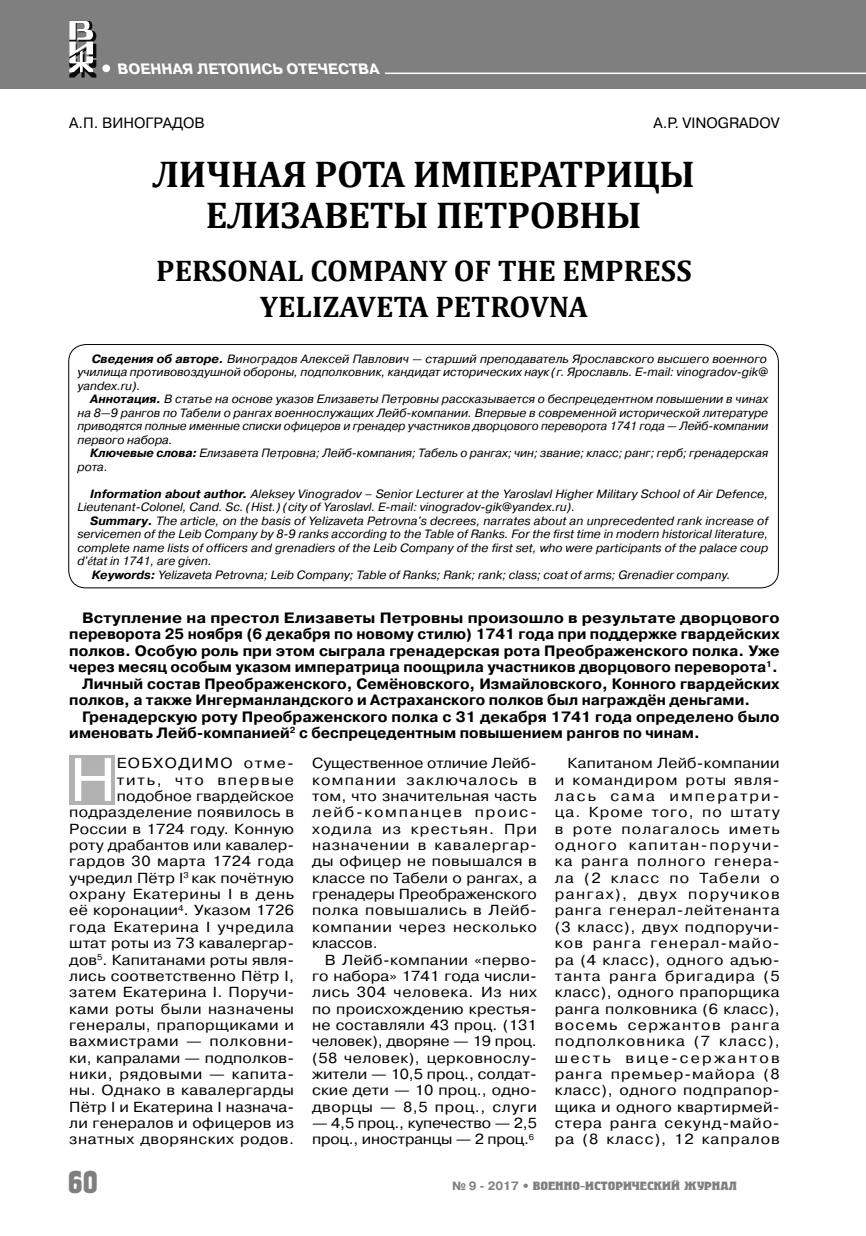
<style>
.page{position:relative;width:866px;height:1236px;background:#fff}
.page>*{position:absolute;margin:0;border:0;box-sizing:border-box;transform-origin:0 0}
.t1{font:61.2px "Pragmatica C";color:#fff;scale:1.09 1}
.t2{font:700 37.5px/40.5px "Cambria";letter-spacing:-.01em;color:#000;text-align:center}
.t3{font:700 31.5px "Herold C";color:#7f7f7f}
.t4{font:700 30px/36px "Cambria";color:#000;text-align:center}
.t5{font:700 15px "Pragmatica C";color:#000}
.t6{font:700 15px "Pragmatica C";color:#000;scale:1.07 1}
.t7{font:15px "Pragmatica C";color:#000}
.t8{font:700 15px "Pragmatica C";color:#fff}
.t9{font:14.55px/16.4px "Pragmatica C";letter-spacing:.025em;color:#000;text-align:justify;scale:1.09 1}
.t10{font:14.55px/16.4px "Pragmatica C";letter-spacing:.025em;color:#000;text-align:right;scale:1.1 1}
.t11{font:14.55px/16.4px "Pragmatica C";letter-spacing:-.01em;color:#000;scale:1.09 1}
.t12{font:italic 12px/13.5px "Pragmatica C";color:#000}
.t13{font:700 12px "Herold C";color:#7f7f7f;scale:1.2 1}
.s1{font-weight:700}
.s2{font-family:"Cambria"}
.s3{font-family:"Pragmatica C"}
</style>
<div class="page">
<div style="left:0;top:0;width:866px;height:88px;background:#7f7f7f"></div>
<div style="left:102px;top:64px;width:8px;height:8px;background:#fff;border-radius:50%"></div>
<svg style="left:69px;top:21px;width:27px;height:57px"></svg>
<hr style="left:385px;top:73px;width:481px;height:1px;background:#fff">
<div style="left:69px;top:755px;width:45px;height:49px;background:#b2b2b2"></div>
<div style="left:68px;top:344px;width:710px;height:244px;border:1px solid #000;border-radius:17px"></div>
<p class="t8" style="left:118px;top:63px;width:263px">ВОЕННАЯ ЛЕТОПИСЬ ОТЕЧЕСТВА</p>
<p class="t7" style="left:69px;top:117px;width:137px">А.П. ВИНОГРАДОВ</p>
<p class="t7" style="left:653px;top:117px;width:127px">A.P. VINOGRADOV</p>
<h2 class="t2" style="left:152px;top:153px;width:544px">ЛИЧНАЯ РОТА ИМПЕРАТРИЦЫ<br>ЕЛИЗАВЕТЫ ПЕТРОВНЫ</h2>
<h3 class="t4" style="left:156px;top:252px;width:537px">PERSONAL COMPANY OF THE EMPRESS<br>YELIZAVETA PETROVNA</h3>
<p class="t12" style="left:77px;top:353px;width:692px;text-indent:14px"><span class="s1">Сведения об авторе.</span> Виноградов Алексей Павлович — старший преподаватель Ярославского высшего военного училища противовоздушной обороны, подполковник, кандидат исторических наук (г. Ярославль. E-mail: vinogradov-gik@ yandex.ru).</p>
<p class="t12" style="left:77px;top:393px;width:692px;text-align:justify;text-indent:13px"><span class="s1">Аннотация.</span> В статье на основе указов Елизаветы Петровны рассказывается о беспрецедентном повышении в чинах на 8—9 рангов по Табели о рангах военнослужащих Лейб-компании. Впервые в современной исторической литературе приводятся полные именные списки офицеров и гренадер участников дворцового переворота 1741 года — Лейб-компании первого набора.</p>
<p class="t12" style="left:77px;top:447px;width:692px;text-indent:13px"><span class="s1">Ключевые слова:</span> Елизавета Петровна; Лейб-компания; Табель о рангах; чин; звание; класс; ранг; герб; гренадерская рота.</p>
<p class="t12" style="left:77px;top:488px;width:692px;text-indent:13px"><span class="s1">Information about author.</span> Aleksey Vinogradov – Senior Lecturer at the Yaroslavl Higher Military School of Air Defence,<br>Lieutenant-Colonel, Cand. Sc. (Hist.) (city of Yaroslavl. E-mail: vinogradov-gik@yandex.ru).</p>
<p class="t12" style="left:90px;top:515px;width:679px"><span class="s1">Summary.</span> The article, on the basis of Yelizaveta Petrovna's decrees, narrates about an unprecedented rank increase of</p>
<p class="t12" style="left:77px;top:528px;width:692px">servicemen of the Leib Company by 8-9 ranks according to the Table of Ranks. For the first time in modern historical literature,</p>
<p class="t12" style="left:77px;top:542px;width:692px">complete name lists of officers and grenadiers of the Leib Company of the first set, who were participants of the palace coup</p>
<p class="t12" style="left:77px;top:555px;width:136px">d'<span class="s2">é</span>tat in 1741, are given.</p>
<p class="t12" style="left:92px;top:569px;width:640px"><span class="s1">Keywords:</span> Yelizaveta Petrovna; Leib Company; Table of Ranks; Rank; rank; class; coat of arms; Grenadier company.</p>
<p class="t6" style="left:82px;top:612px;width:653px">Вступление на престол Елизаветы Петровны произошло в результате дворцового</p>
<p class="t5" style="left:69px;top:628px;width:712px">переворота 25 ноября (6 декабря по новому стилю) 1741 года при поддержке гвардейских</p>
<p class="t5" style="left:69px;top:645px;width:712px">полков. Особую роль при этом сыграла гренадерская рота Преображенского полка. Уже</p>
<p class="t5" style="left:69px;top:661px;width:710px">через месяц особым указом императрица поощрила участников дворцового переворота<sup>1</sup>.</p>
<p class="t5" style="left:82px;top:678px;width:699px">Личный состав Преображенского, Семёновского, Измайловского, Конного гвардейских</p>
<p class="t5" style="left:69px;top:694px;width:682px">полков, а также Ингерманландского и Астраханского полков был награждён деньгами.</p>
<p class="t5" style="left:82px;top:711px;width:699px">Гренадерскую роту Преображенского полка с 31 декабря 1741 года определено было</p>
<p class="t5" style="left:69px;top:727px;width:632px">именовать Лейб-компанией<sup>2</sup> с беспрецедентным повышением рангов по чинам.</p>
<p class="t10" style="left:69px;top:756px;width:206px">ЕОБХОДИМО отме&shy;тить, что впервые подобное гвардейское подразделение появилось в<br>России в 1724 году. Конную роту драбантов или кавалер&shy;гардов 30 марта 1724 года учредил Пётр I<sup>3</sup> как почётную охрану Екатерины I в день её коронации<sup>4</sup>. Указом 1726 года Екатерина I учредила штат роты из 73 кавалергар&shy;дов<sup>5</sup>. Капитанами роты явля&shy;лись соответственно Пётр I, затем Екатерина I. Поручи&shy;ками роты были назначены генералы, прапорщиками и вахмистрами — полковни&shy;ки, капралами — подполков&shy;ники, рядовыми — капита&shy;ны. Однако в кавалергарды<br>Пётр I и Екатерина I назнача&shy;ли генералов и офицеров из знатных дворянских родов.</p>
<p class="t9" style="left:312px;top:756px;width:208px">Существенное отличие Лейб&shy;компании заключалось в том, что значительная часть лейб-компанцев проис&shy;ходила из крестьян. При назначении в кавалергар&shy;ды офицер не повышался в классе по Табели о рангах, а гренадеры Преображенского полка повышались в Лейб&shy;компании через несколько классов.</p>
<h1 class="t1" style="left:69px;top:758px;width:45px">Н</h1>
<p class="t10" style="left:312px;top:952px;width:206px;text-align:justify;text-indent:13px">В Лейб-компании «перво&shy;го набора» 1741 года числи&shy;лись 304 человека. Из них по происхождению крестья&shy;не составляли 43 проц. (131 человек), дворяне — 19 проц. (58 человек), церковнослу&shy;жители — 10,5 проц., солдат&shy;ские дети — 10 проц., одно&shy;дворцы — 8,5 проц., слуги</p>
<p class="t11" style="left:312px;top:1116px;width:208px">— 4,5 проц., купечество — 2,5 проц., иностранцы — 2 проц.<sup>6</sup></p>
<p class="t9" style="left:555px;top:756px;width:208px;text-indent:13px">Капитаном Лейб-компании и командиром роты явля&shy;лась сама императри&shy;ца. Кроме того, по штату в роте полагалось иметь одного капитан-поручи&shy;ка ранга полного генера&shy;ла (2 класс по Табели о рангах), двух поручиков ранга генерал-лейтенанта (3 класс), двух подпоручи&shy;ков ранга генерал-майо&shy;ра (4 класс), одного адъю&shy;танта ранга бригадира (5 класс), одного прапорщика ранга полковника (6 класс), восемь сержантов ранга подполковника (7 класс), шесть вице-сержантов ранга премьер-майора (8 класс), одного подпрапор&shy;щика и одного квартирмей&shy;стера ранга секунд-майо&shy;ра (8 класс), 12 капралов</p>
<h3 class="t3" style="left:68px;top:1163px;width:32px">60</h3>
<p class="t13" style="left:452px;top:1179px;width:239px"><span class="s3">№ 9 - 2017 •</span> ВОЕННО-ИСТОРИЧЕСКИЙ ЖУРНАЛ</p>
</div>
